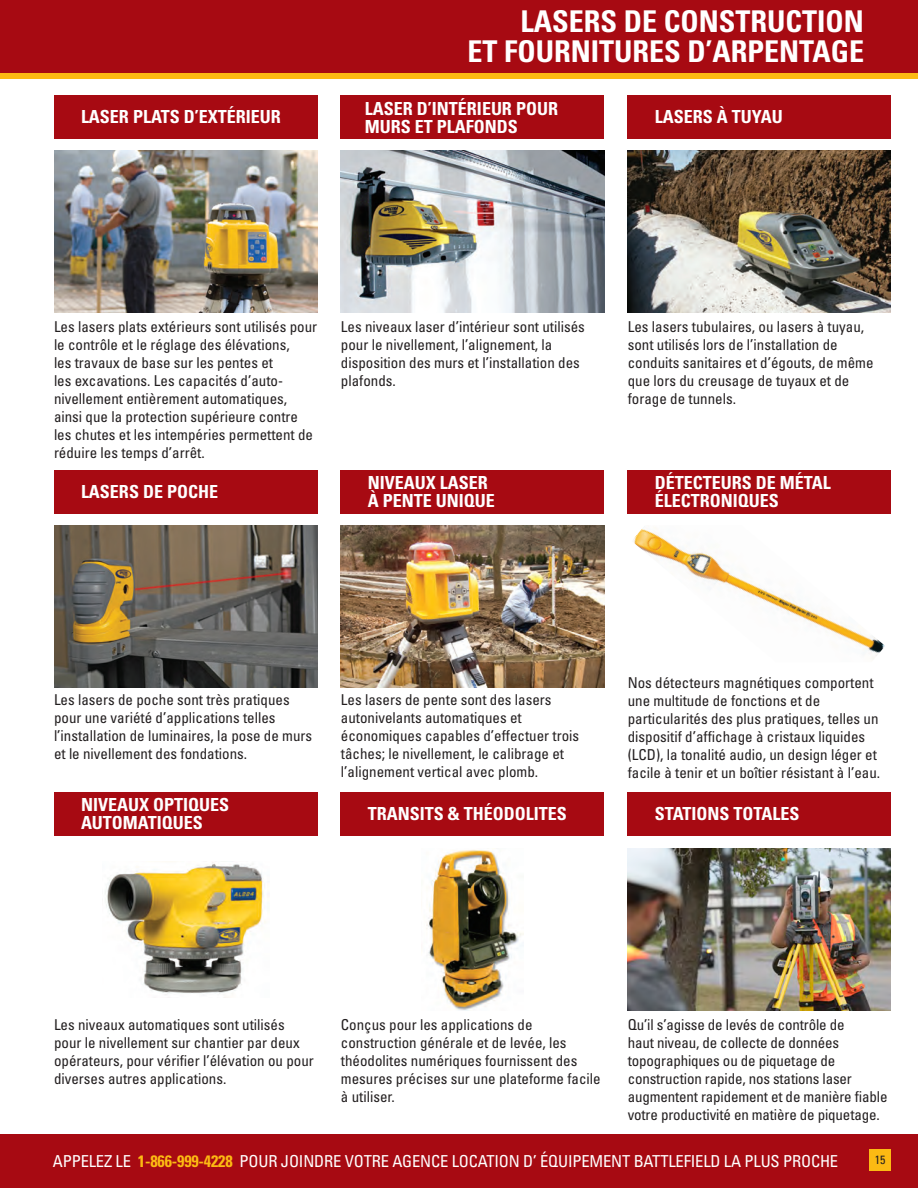
<style>
.page{position:relative;width:918px;height:1188px;background:#fff}
.page>*{position:absolute;margin:0;border:0;box-sizing:border-box;transform-origin:0 0}
.t1{font:700 condensed 30px/30px "Univers LT Std";color:#fff;text-align:right}
.t2{font:700 condensed 18px/18px "Univers LT Std";color:#fff}
.t3{font:condensed 16.5px "Univers LT Std";letter-spacing:-.01em;color:#fff}
.t4{font:condensed 15px/18px "Univers LT Std";color:#231f20}
.t5{font:condensed 12px "Univers LT Std";color:#231f20}
.s1{font-weight:700;color:#fcba13}
</style>
<div class="page">
<div style="left:0;top:0;width:918px;height:76px;background:#a70a12"></div>
<div style="left:0;top:1134px;width:918px;height:54px;background:#a70a12"></div>
<div style="left:869px;top:1149px;width:22px;height:22px;background:#fcba13"></div>
<div style="left:0;top:73px;width:918px;height:5px;background:#fcba13"></div>
<div style="left:54px;top:95px;width:263px;height:44px;background:#a70a12"></div>
<div style="left:341px;top:95px;width:263px;height:44px;background:#a70a12"></div>
<div style="left:628px;top:95px;width:263px;height:44px;background:#a70a12"></div>
<img style="left:54px;top:151px;width:263px;height:162px">
<img style="left:341px;top:151px;width:263px;height:162px">
<img style="left:628px;top:151px;width:263px;height:162px">
<div style="left:54px;top:470px;width:263px;height:43px;background:#a70a12"></div>
<div style="left:341px;top:470px;width:263px;height:43px;background:#a70a12"></div>
<div style="left:628px;top:470px;width:263px;height:43px;background:#a70a12"></div>
<div style="left:54px;top:792px;width:263px;height:43px;background:#a70a12"></div>
<div style="left:341px;top:792px;width:263px;height:43px;background:#a70a12"></div>
<div style="left:628px;top:792px;width:263px;height:43px;background:#a70a12"></div>
<img style="left:54px;top:525px;width:263px;height:162px">
<img style="left:341px;top:525px;width:263px;height:162px">
<img style="left:634px;top:526px;width:251px;height:133px">
<img style="left:105px;top:862px;width:161px;height:136px">
<img style="left:426px;top:850px;width:97px;height:161px">
<img style="left:628px;top:849px;width:263px;height:162px">
<p class="t1" style="left:467px;top:6px;width:398px">LASERS DE CONSTRUCTION<br>ET FOURNITURES D’ARPENTAGE</p>
<p class="t2" style="left:81px;top:107px;width:201px">LASER PLATS D’EXTÉRIEUR</p>
<p class="t2" style="left:365px;top:99px;width:195px">LASER D’INTÉRIEUR POUR<br>MURS ET PLAFONDS</p>
<p class="t2" style="left:655px;top:107px;width:130px">LASERS À TUYAU</p>
<p class="t4" style="left:54px;top:317px;width:265px">Les lasers plats extérieurs sont utilisés pour le contrôle et le réglage des élévations,<br>les travaux de base sur les pentes et<br>les excavations. Les capacités d’auto&shy;nivellement entièrement automatiques, ainsi que la protection supérieure contre les chutes et les intempéries permettent de réduire les temps d’arrêt.</p>
<p class="t4" style="left:341px;top:317px;width:246px">Les niveaux laser d’intérieur sont utilisés pour le nivellement, l’alignement, la disposition des murs et l’installation des plafonds.</p>
<p class="t4" style="left:628px;top:317px;width:247px">Les lasers tubulaires, ou lasers à tuyau, sont utilisés lors de l’installation de conduits sanitaires et d’égouts, de même que lors du creusage de tuyaux et de forage de tunnels.</p>
<p class="t2" style="left:81px;top:483px;width:139px">LASERS DE POCHE</p>
<p class="t2" style="left:368px;top:474px;width:129px">NIVEAUX LASER<br>À PENTE UNIQUE</p>
<p class="t2" style="left:655px;top:474px;width:177px">DÉTECTEURS DE MÉTAL<br>ÉLECTRONIQUES</p>
<p class="t4" style="left:54px;top:691px;width:260px">Les lasers de poche sont très pratiques pour une variété d’applications telles l’installation de luminaires, la pose de murs et le nivellement des fondations.</p>
<p class="t4" style="left:341px;top:691px;width:240px">Les lasers de pente sont des lasers autonivelants automatiques et économiques capables d’effectuer trois tâches; le nivellement, le calibrage et l’alignement vertical avec plomb.</p>
<p class="t4" style="left:628px;top:673px;width:254px">Nos détecteurs magnétiques comportent une multitude de fonctions et de particularités des plus pratiques, telles un dispositif d’affichage à cristaux liquides (LCD), la tonalité audio, un design léger et facile à tenir et un boîtier résistant à l’eau.</p>
<p class="t2" style="left:81px;top:796px;width:150px">NIVEAUX OPTIQUES<br>AUTOMATIQUES</p>
<p class="t2" style="left:368px;top:805px;width:201px">TRANSITS &amp; THÉODOLITES</p>
<p class="t2" style="left:655px;top:805px;width:146px">STATIONS TOTALES</p>
<p class="t4" style="left:54px;top:1016px;width:261px">Les niveaux automatiques sont utilisés pour le nivellement sur chantier par deux opérateurs, pour vérifier l’élévation ou pour diverses autres applications.</p>
<p class="t4" style="left:341px;top:1016px;width:261px">Conçus pour les applications de construction générale et de levée, les théodolites numériques fournissent des mesures précises sur une plateforme facile à utiliser.</p>
<p class="t4" style="left:628px;top:1016px;width:261px">Qu’il s’agisse de levés de contrôle de<br>haut niveau, de collecte de données topographiques ou de piquetage de construction rapide, nos stations laser augmentent rapidement et de manière fiable votre productivité en matière de piquetage.</p>
<p class="t3" style="left:53px;top:1151px;width:787px">APPELEZ LE <span class="s1">1-866-999-4228</span> POUR JOINDRE VOTRE AGENCE LOCATION D’ ÉQUIPEMENT BATTLEFIELD LA PLUS PROCHE</p>
<p class="t5" style="left:875px;top:1152px;width:12px">15</p>
</div>
